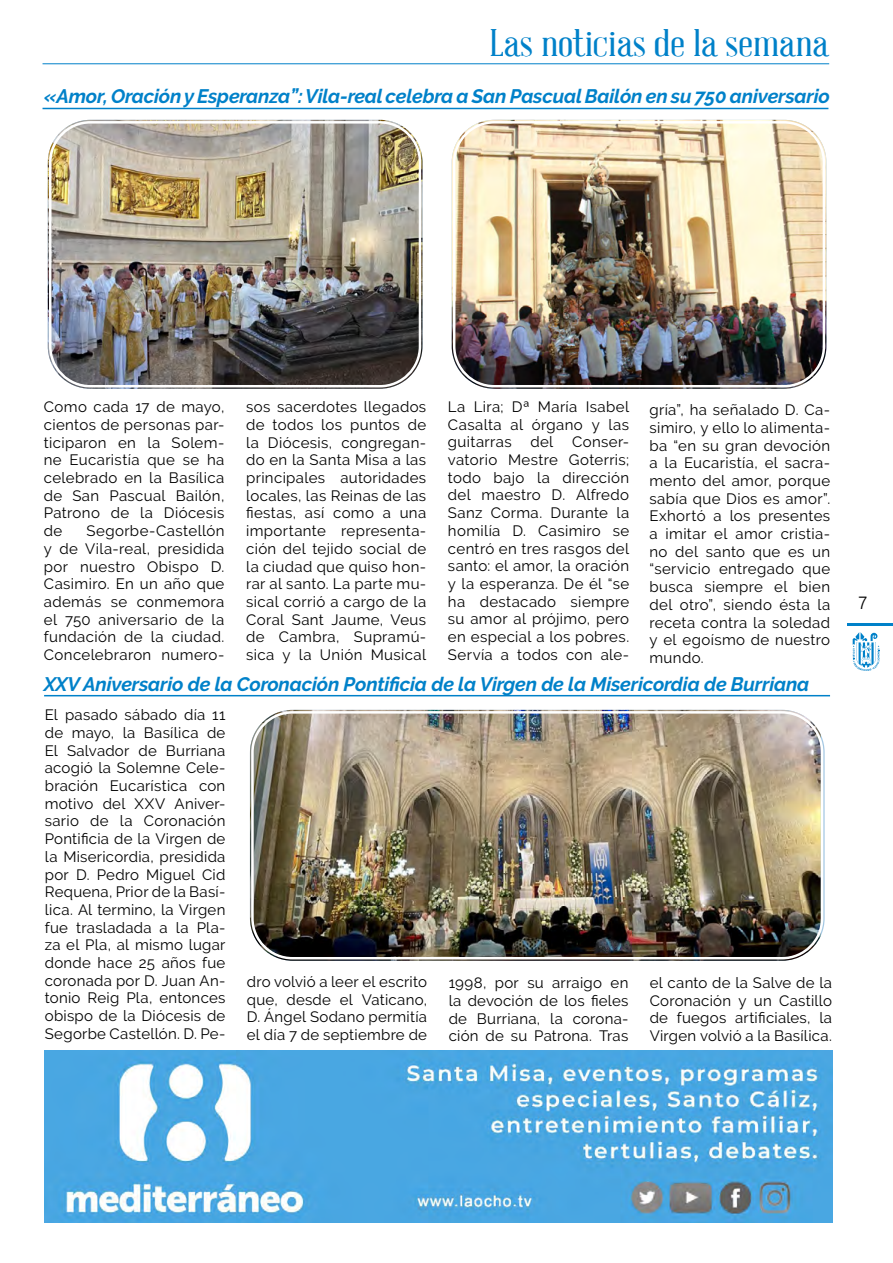
<style>
.page{position:relative;width:893px;height:1263px;background:#fff}
.page>*{position:absolute;margin:0;border:0;box-sizing:border-box;transform-origin:0 0}
.t1{font:37.5px "Abraham Lincoln";color:#0081c9;scale:1.2 1}
.t2{font:italic 700 19.5px "Raleway";letter-spacing:-.01em;color:#0081c9}
.t3{font:300 18px "Ubuntu";color:#000}
.t4{font:15px/17.7px "Raleway";letter-spacing:.02em;color:#000;text-align:justify}
</style>
<div class="page">
<hr style="left:847px;top:624px;width:46px;height:2px;background:#0081c9">
<svg style="left:853px;top:632px;width:26px;height:39px"></svg>
<hr style="left:43px;top:63px;width:786px;height:1px;background:#0081c9">
<hr style="left:43px;top:108px;width:785px;height:1px;background:#0081c9">
<img style="left:45px;top:1051px;width:787px;height:172px">
<img style="left:452px;top:120px;width:374px;height:269px">
<div style="left:448px;top:116px;width:382px;height:276px;border:2px solid #fff;border-radius:45px"></div>
<div style="left:453px;top:121px;width:372px;height:266px;border:2px solid #fff;border-radius:40px"></div>
<img style="left:250px;top:710px;width:571px;height:251px">
<div style="left:246px;top:706px;width:582px;height:258px;border:2px solid #fff;border-radius:45px"></div>
<div style="left:251px;top:711px;width:572px;height:248px;border:2px solid #fff;border-radius:40px"></div>
<hr style="left:44px;top:695px;width:786px;height:1px;background:#0081c9">
<img style="left:48px;top:120px;width:374px;height:269px">
<div style="left:44px;top:116px;width:382px;height:276px;border:2px solid #fff;border-radius:45px"></div>
<div style="left:49px;top:121px;width:372px;height:266px;border:2px solid #fff;border-radius:40px"></div>
<h1 class="t1" style="left:490px;top:23px;width:284px">Las noticias de la semana</h1>
<h2 class="t2" style="left:44px;top:85px;width:787px">«Amor, Oración y Esperanza”: Vila-real celebra a San Pascual Bailón en su 750 aniversario</h2>
<p class="t4" style="left:246px;top:398px;width:182px">sos sacerdotes llegados de todos los puntos de la Diócesis, congregan&shy;do en la Santa Misa a las principales autoridades locales, las Reinas de las fiestas, así como a una importante representa&shy;ción del tejido social de la ciudad que quiso hon&shy;rar al santo. La parte mu&shy;sical corrió a cargo de la Coral Sant Jaume, Veus de Cambra, Supramú&shy;sica y la Unión Musical</p>
<p class="t4" style="left:448px;top:398px;width:183px">La Lira; Dª María Isabel Casalta al órgano y las guitarras del Conser&shy;vatorio Mestre Goterris; todo bajo la dirección del maestro D. Alfredo Sanz Corma. Durante la homilía D. Casimiro se centró en tres rasgos del santo: el amor, la oración y la esperanza. De él “se ha destacado siempre su amor al prójimo, pero en especial a los pobres.<br>Servía a todos con ale-</p>
<p class="t4" style="left:649px;top:401px;width:182px">gría”, ha señalado D. Ca&shy;simiro, y ello lo alimenta&shy;ba “en su gran devoción a la Eucaristía, el sacra&shy;mento del amor, porque sabía que Dios es amor”.<br>Exhortó a los presentes a imitar el amor cristia&shy;no del santo que es un “servicio entregado que busca siempre el bien del otro”, siendo ésta la receta contra la soledad y el egoísmo de nuestro mundo.</p>
<h2 class="t2" style="left:44px;top:672px;width:767px">XXV Aniversario de la Coronación Pontificia de la Virgen de la Misericordia de Burriana</h2>
<p class="t4" style="left:45px;top:706px;width:182px">El pasado sábado día 11 de mayo, la Basílica de El Salvador de Burriana acogió la Solemne Cele&shy;bración Eucarística con motivo del XXV Aniver&shy;sario de la Coronación Pontificia de la Virgen de la Misericordia, presidida por D. Pedro Miguel Cid Requena, Prior de la Basí&shy;lica. Al termino, la Virgen fue trasladada a la Pla&shy;za el Pla, al mismo lugar donde hace 25 años fue coronada por D. Juan An&shy;tonio Reig Pla, entonces obispo de la Diócesis de Segorbe Castellón. D. Pe-</p>
<p class="t4" style="left:44px;top:398px;width:182px">Como cada 17 de mayo, cientos de personas par&shy;ticiparon en la Solem&shy;ne Eucaristía que se ha celebrado en la Basílica de San Pascual Bailón, Patrono de la Diócesis de</p>
<p class="t4" style="left:44px;top:522px;width:182px;text-indent:43px">Segorbe-Castellón y de Vila-real, presidida por nuestro Obispo D.<br>Casimiro. En un año que además se conmemora el 750 aniversario de la fundación de la ciudad.<br>Concelebraron numero-</p>
<p class="t4" style="left:247px;top:973px;width:182px">dro volvió a leer el escrito que, desde el Vaticano, D. Ángel Sodano permitía el día 7 de septiembre de</p>
<p class="t4" style="left:449px;top:974px;width:181px">1998, por su arraigo en la devoción de los fieles de Burriana, la corona&shy;ción de su Patrona. Tras</p>
<p class="t4" style="left:650px;top:974px;width:184px">el canto de la Salve de la Coronación y un Castillo de fuegos artificiales, la Virgen volvió a la Basílica.</p>
<p class="t3" style="left:858px;top:591px;width:12px">7</p>
</div>
